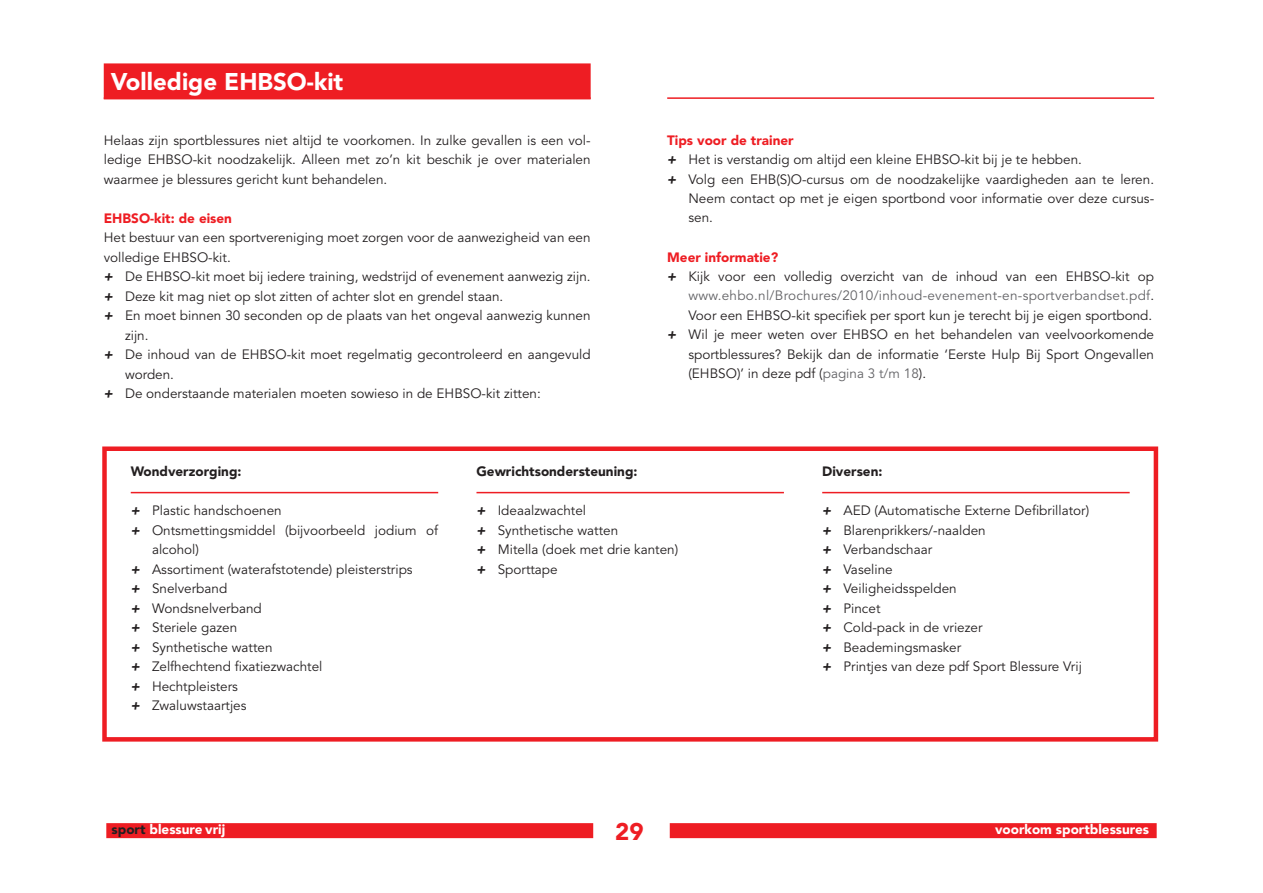
<style>
.page{position:relative;width:1263px;height:893px;background:#fff}
.page>*{position:absolute;margin:0;border:0;box-sizing:border-box;transform-origin:0 0}
.t1{font:900 24px "Avenir LT Std";color:#fff}
.t2{font:900 24px "Avenir LT Std";color:#ee1d23}
.t3{font:13.5px/19.5px "Avenir LT Std";color:#231f20}
.t4{font:13.5px "Avenir LT Std";letter-spacing:.02em;color:#636366}
.t5{font:900 13.5px "Avenir LT Std";color:#ee1d23}
.t6{font:900 13.5px "Avenir LT Std";color:#231f20}
.t7{font:900 13.5px "Avenir LT Std";color:#fff}
.s1{font-weight:900;font-style:italic}
.s2{color:#231f20}
.s3{color:#636366}
</style>
<div class="page">
<div style="left:670px;top:823px;width:487px;height:15px;background:#ee1d23"></div>
<div style="left:106px;top:823px;width:487px;height:15px;background:#ee1d23"></div>
<hr style="left:667px;top:97px;width:487px;height:2px;background:#ee1d23">
<div style="left:104px;top:63px;width:487px;height:36px;background:#ee1d23"></div>
<hr style="left:131px;top:492px;width:307px;height:1px;background:#ee1d23">
<hr style="left:476px;top:492px;width:308px;height:1px;background:#ee1d23">
<hr style="left:822px;top:492px;width:308px;height:1px;background:#ee1d23">
<div style="left:102px;top:446px;width:1056px;height:296px;border:4px solid #ee1d23"></div>
<h1 class="t1" style="left:111px;top:68px;width:234px">Volledige EHBSO-kit</h1>
<p class="t3" style="left:104px;top:131px;width:488px;text-align:justify">Helaas zijn sportblessures niet altijd te voorkomen. In zulke gevallen is een vol&shy;ledige EHBSO-kit noodzakelijk. Alleen met zo’n kit beschik je over materialen waarmee je blessures gericht kunt behandelen.</p>
<p class="t5" style="left:104px;top:210px;width:130px">EHBSO-kit: de eisen</p>
<p class="t3" style="left:104px;top:228px;width:488px">Het bestuur van een sportvereniging moet zorgen voor de aanwezigheid van een</p>
<p class="t3" style="left:104px;top:248px;width:128px">volledige EHBSO-kit.</p>
<p class="t3" style="left:104px;top:267px;width:488px"><span class="s1">+</span> De EHBSO-kit moet bij iedere training, wedstrijd of evenement aanwezig zijn.</p>
<p class="t3" style="left:104px;top:287px;width:401px"><span class="s1">+</span> Deze kit mag niet op slot zitten of achter slot en grendel staan.</p>
<p class="t3" style="left:104px;top:306px;width:488px"><span class="s1">+</span> En moet binnen 30 seconden op de plaats van het ongeval aanwezig kunnen</p>
<p class="t3" style="left:125px;top:326px;width:25px">zijn.</p>
<p class="t3" style="left:104px;top:345px;width:488px"><span class="s1">+</span> De inhoud van de EHBSO-kit moet regelmatig gecontroleerd en aangevuld</p>
<p class="t3" style="left:125px;top:364px;width:51px">worden.</p>
<p class="t3" style="left:104px;top:384px;width:439px"><span class="s1">+</span> De onderstaande materialen moeten sowieso in de EHBSO-kit zitten:</p>
<p class="t5" style="left:667px;top:132px;width:128px">Tips voor de trainer</p>
<p class="t3" style="left:667px;top:150px;width:416px"><span class="s1">+</span> Het is verstandig om altijd een kleine EHBSO-kit bij je te hebben.</p>
<p class="t3" style="left:667px;top:169px;width:488px"><span class="s1">+</span> Volg een EHB(S)O-cursus om de noodzakelijke vaardigheden aan te leren.</p>
<p class="t3" style="left:688px;top:189px;width:467px">Neem contact op met je eigen sportbond voor informatie over deze cursus-</p>
<p class="t3" style="left:688px;top:208px;width:26px">sen.</p>
<p class="t5" style="left:667px;top:249px;width:112px">Meer informatie?</p>
<p class="t3" style="left:667px;top:267px;width:488px"><span class="s1">+</span> Kijk voor een volledig overzicht van de inhoud van een EHBSO-kit op</p>
<p class="t4" style="left:688px;top:288px;width:467px">www.ehbo.nl/Brochures/2010/inhoud-evenement-en-sportverbandset.pdf<span class="s2">.</span></p>
<p class="t3" style="left:688px;top:306px;width:465px">Voor een EHBSO-kit specifiek per sport kun je terecht bij je eigen sportbond.</p>
<p class="t3" style="left:667px;top:325px;width:488px"><span class="s1">+</span> Wil je meer weten over EHBSO en het behandelen van veelvoorkomende</p>
<p class="t3" style="left:688px;top:345px;width:467px">sportblessures? Bekijk dan de informatie ‘Eerste Hulp Bij Sport Ongevallen</p>
<p class="t3" style="left:688px;top:364px;width:239px">(EHBSO)’ in deze pdf (<span class="s3">pagina 3 t/m 18</span>).</p>
<p class="t6" style="left:131px;top:463px;width:112px">Wondverzorging:</p>
<p class="t3" style="left:131px;top:501px;width:153px"><span class="s1">+</span> Plastic handschoenen</p>
<p class="t3" style="left:131px;top:521px;width:309px"><span class="s1">+</span> Ontsmettingsmiddel (bijvoorbeeld jodium of</p>
<p class="t3" style="left:152px;top:540px;width:49px">alcohol)</p>
<p class="t3" style="left:131px;top:560px;width:283px"><span class="s1">+</span> Assortiment (waterafstotende) pleisterstrips</p>
<p class="t3" style="left:131px;top:579px;width:98px"><span class="s1">+</span> Snelverband</p>
<p class="t3" style="left:131px;top:599px;width:133px"><span class="s1">+</span> Wondsnelverband</p>
<p class="t3" style="left:131px;top:618px;width:108px"><span class="s1">+</span> Steriele gazen</p>
<p class="t3" style="left:131px;top:638px;width:143px"><span class="s1">+</span> Synthetische watten</p>
<p class="t3" style="left:131px;top:657px;width:193px"><span class="s1">+</span> Zelfhechtend fixatiezwachtel</p>
<p class="t3" style="left:131px;top:676px;width:109px"><span class="s1">+</span> Hechtpleisters</p>
<p class="t3" style="left:131px;top:696px;width:117px"><span class="s1">+</span> Zwaluwstaartjes</p>
<p class="t6" style="left:476px;top:463px;width:162px">Gewrichtsondersteuning:</p>
<p class="t3" style="left:476px;top:501px;width:203px"><span class="s1">+</span> Ideaalzwachtel<br><span class="s1">+</span> Synthetische watten<br><span class="s1">+</span> Mitella (doek met drie kanten) <span class="s1">+</span> Sporttape</p>
<p class="t6" style="left:822px;top:463px;width:62px">Diversen:</p>
<p class="t3" style="left:822px;top:501px;width:268px"><span class="s1">+</span> AED (Automatische Externe Defibrillator) <span class="s1">+</span> Blarenprikkers/-naalden<br><span class="s1">+</span> Verbandschaar<br><span class="s1">+</span> Vaseline<br><span class="s1">+</span> Veiligheidsspelden<br><span class="s1">+</span> Pincet<br><span class="s1">+</span> Cold-pack in de vriezer<br><span class="s1">+</span> Beademingsmasker<br><span class="s1">+</span> Printjes van deze pdf Sport Blessure Vrij</p>
<p class="t7" style="left:112px;top:821px;width:115px"><span class="s2">sport</span> blessure vrij</p>
<h1 class="t2" style="left:615px;top:817px;width:30px">29</h1>
<p class="t7" style="left:995px;top:821px;width:156px">voorkom sportblessures</p>
</div>
